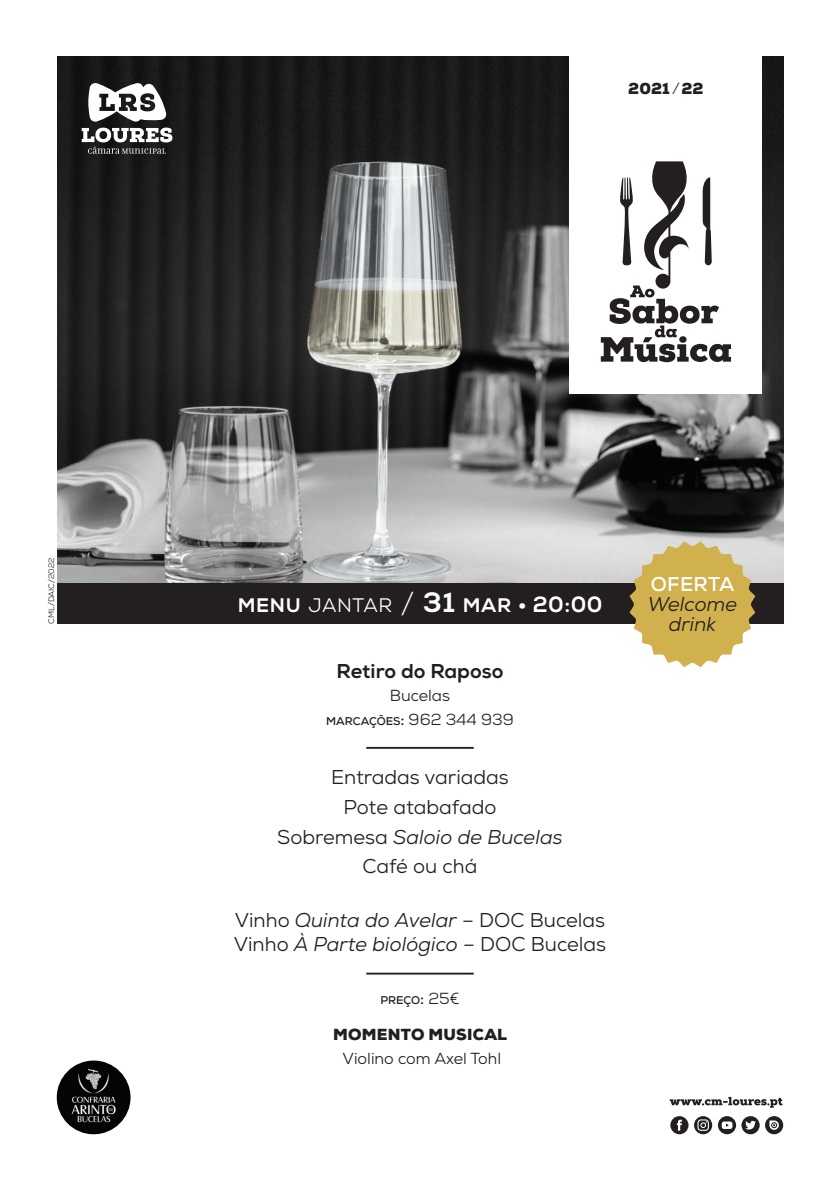
<style>
.page{position:relative;width:840px;height:1191px;background:#fff}
.page>*{position:absolute;margin:0;border:0;box-sizing:border-box;transform-origin:0 0}
.t1{font:20px/24px "Nexa";color:#231f20}
.t2{font:italic 20px/20px "Nexa";color:#231f20;text-align:center}
.t3{font:800 20px "Nexa";color:#231f20}
.t4{font:700 20px "Nexa";letter-spacing:.015em;color:#fff}
.t5{font:800 19.6px "Nexa";letter-spacing:.03em;color:#fff}
.t6{font:16px "Nexa";color:#231f20}
.t7{font:900 16px "Nexa";letter-spacing:.015em;color:#231f20}
.t8{font:700 11.2px "Nexa";color:#231f20}
.t9{font:8px "Nexa";color:#231f20}
.s1{font-weight:400}
.s2{font-weight:300;font-size:28px}
.s3{font-size:28px}
.s4{font-size:22px}
.s5{font-size:16px}
.s6{font-weight:400;font-size:16px}
.s7{font-style:normal}
.s8{font-style:italic}
</style>
<div class="page">
<img style="left:57px;top:57px;width:725px;height:526px">
<svg style="left:82px;top:83px;width:90px;height:71px"></svg>
<div style="left:569px;top:27px;width:193px;height:366px;background:#fff"></div>
<svg style="left:600px;top:161px;width:130px;height:201px"></svg>
<div style="left:57px;top:583px;width:725px;height:40px;background:#231f20"></div>
<div style="left:57px;top:1060px;width:73px;height:74px;background:#040503;border-radius:50%"></div>
<img style="left:61px;top:1065px;width:65px;height:64px;border-radius:32px">
<svg style="left:629px;top:541px;width:126px;height:126px;background:#d4bc75"></svg>
<svg style="left:669px;top:1097px;width:113px;height:10px"></svg>
<svg style="left:718px;top:1116px;width:17px;height:18px"></svg>
<svg style="left:670px;top:1116px;width:41px;height:18px"></svg>
<svg style="left:741px;top:1116px;width:41px;height:18px"></svg>
<hr style="left:366px;top:747px;width:107px;height:2px;background:#231f20">
<hr style="left:366px;top:972px;width:107px;height:2px;background:#231f20">
<p class="t7" style="left:628px;top:78px;width:77px">2021 <span class="s1">⁄</span> 22</p>
<p class="t9" style="left:46px;top:623px;width:68px;rotate:-90deg">CML/DAIC/2022</p>
<p class="t5" style="left:238px;top:593px;width:366px">MENU <span class="s1">JANTAR</span> <span class="s2">/</span> <span class="s3">31</span> MAR <span class="s4">• 20:00</span></p>
<p class="t3" style="left:336px;top:658px;width:168px">Retiro do Raposo</p>
<p class="t6" style="left:389px;top:685px;width:62px">Bucelas</p>
<p class="t8" style="left:326px;top:714px;width:189px">MARCAÇÕES<span class="s5">:</span> <span class="s6">962 344 939</span></p>
<p class="t1" style="left:331px;top:765px;width:179px">Entradas variadas</p>
<p class="t1" style="left:343px;top:795px;width:154px">Pote atabafado</p>
<p class="t2" style="left:277px;top:826px;width:287px"><span class="s7">Sobremesa</span> Saloio de Bucelas</p>
<p class="t1" style="left:362px;top:854px;width:116px">Café ou chá</p>
<p class="t1" style="left:233px;top:908px;width:374px">Vinho <span class="s8">Quinta do Avelar</span> – DOC Bucelas<br>Vinho <span class="s8">À Parte biológico</span> – DOC Bucelas</p>
<p class="t8" style="left:380px;top:992px;width:81px">PREÇO<span class="s5">:</span> <span class="s6">25€</span></p>
<p class="t7" style="left:333px;top:1024px;width:175px">MOMENTO MUSICAL</p>
<p class="t6" style="left:342px;top:1048px;width:160px">Violino com Axel Tohl</p>
<p class="t4" style="left:650px;top:571px;width:85px">OFERTA</p>
<p class="t2" style="left:647px;top:594px;width:91px">Welcome drink</p>
</div>
